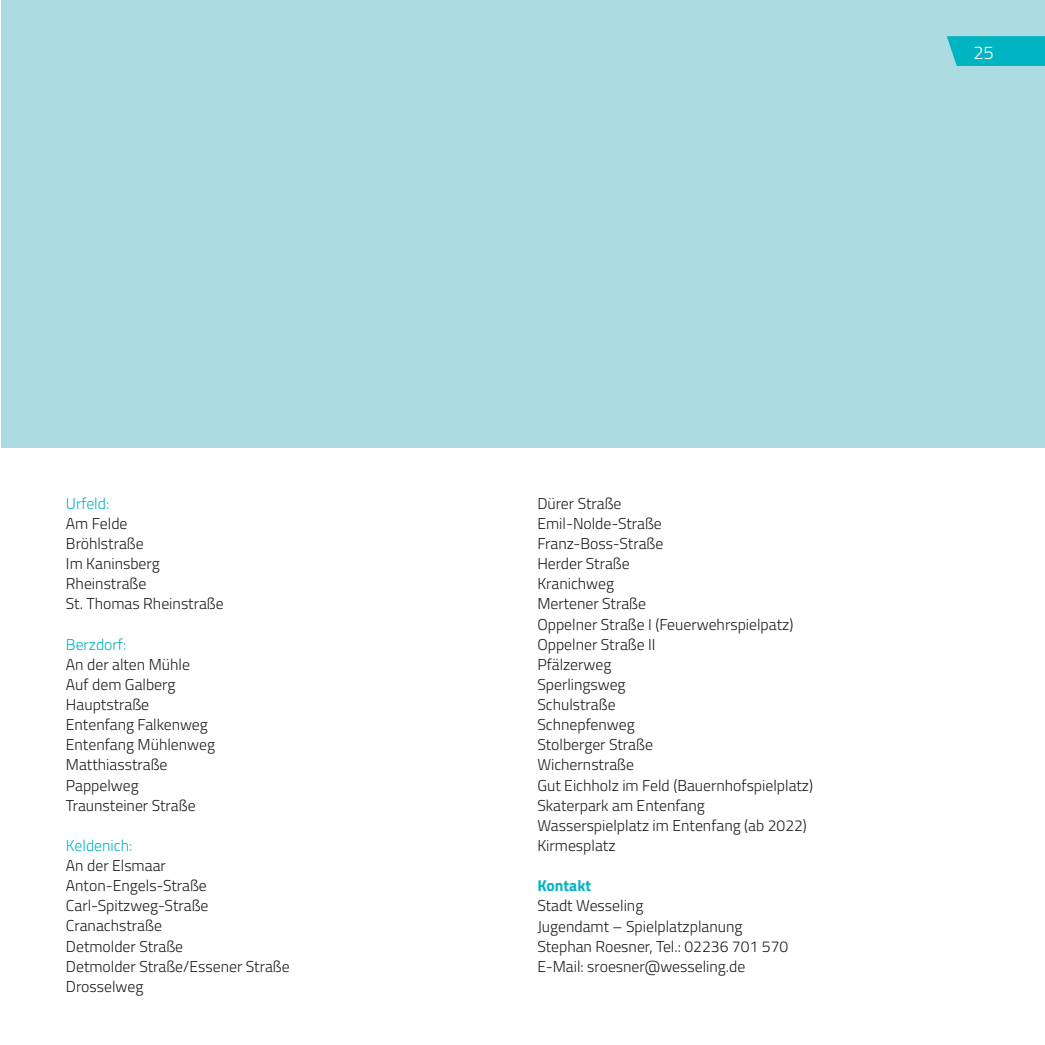
<style>
.page{position:relative;width:1045px;height:1045px;background:#fff}
.page>*{position:absolute;margin:0;border:0;box-sizing:border-box;transform-origin:0 0}
.t1{font:300 18.38px "Titillium Web";color:#fff}
.t2{font:300 15.75px/20.1px "Titillium Web";color:#1d1d1b}
.t3{font:300 15.75px "Titillium Web";color:#00b4c1}
.t4{font:700 15.75px "Titillium Web";color:#00b4c1}
</style>
<div class="page">
<div style="left:1px;top:0;width:1044px;height:448px;background:#acdbe2"></div>
<svg style="left:946px;top:36px;width:99px;height:30px"></svg>
<p class="t3" style="left:66px;top:492px;width:45px">Urfeld:</p>
<p class="t2" style="left:66px;top:512px;width:159px">Am Felde<br>Bröhlstraße<br>Im Kaninsberg<br>Rheinstraße<br>St. Thomas Rheinstraße</p>
<p class="t3" style="left:66px;top:632px;width:62px">Berzdorf:</p>
<p class="t2" style="left:66px;top:653px;width:151px">An der alten Mühle<br>Auf dem Galberg<br>Hauptstraße<br>Entenfang Falkenweg<br>Entenfang Mühlenweg<br>Matthiasstraße<br>Pappelweg<br>Traunsteiner Straße</p>
<p class="t3" style="left:66px;top:834px;width:68px">Keldenich:</p>
<p class="t2" style="left:66px;top:854px;width:225px">An der Elsmaar<br>Anton-Engels-Straße<br>Carl-Spitzweg-Straße<br>Cranachstraße<br>Detmolder Straße<br>Detmolder Straße/Essener Straße<br>Drosselweg</p>
<p class="t1" style="left:973px;top:39px;width:22px">25</p>
<p class="t2" style="left:537px;top:492px;width:277px">Dürer Straße<br>Emil-Nolde-Straße<br>Franz-Boss-Straße<br>Herder Straße<br>Kranichweg<br>Mertener Straße<br>Oppelner Straße I (Feuerwehrspielpatz)<br>Oppelner Straße II<br>Pfälzerweg<br>Sperlingsweg<br>Schulstraße<br>Schnepfenweg<br>Stolberger Straße<br>Wichernstraße<br>Gut Eichholz im Feld (Bauernhofspielplatz)<br>Skaterpark am Entenfang<br>Wasserspielplatz im Entenfang (ab 2022)<br>Kirmesplatz</p>
<p class="t4" style="left:537px;top:873px;width:55px">Kontakt</p>
<p class="t2" style="left:537px;top:895px;width:252px">Stadt Wesseling<br>Jugendamt – Spielplatzplanung<br>Stephan Roesner, Tel.: 02236 701 570<br>E-Mail: sroesner@wesseling.de</p>
</div>
